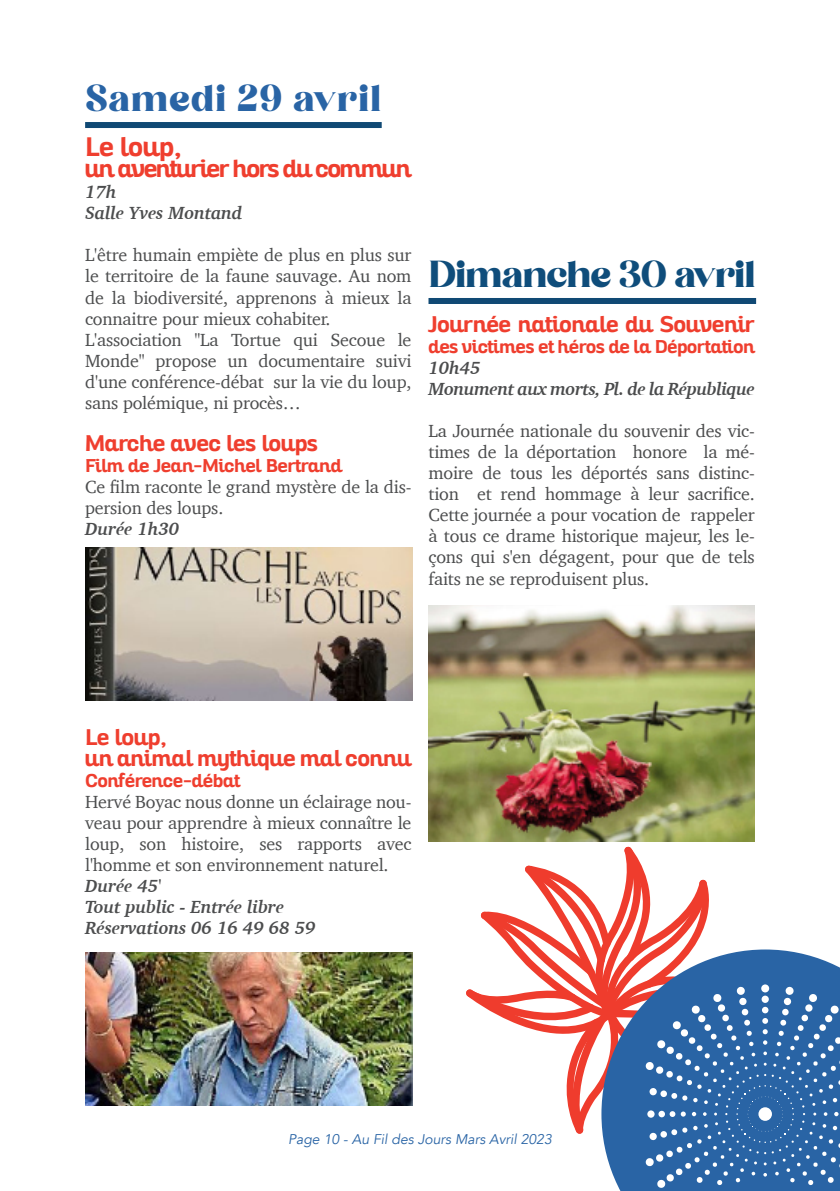
<style>
.page{position:relative;width:840px;height:1191px;background:#fff}
.page>*{position:absolute;margin:0;border:0;box-sizing:border-box;transform-origin:0 0}
.t1{font:36px "Begika";letter-spacing:-.05em;color:#0f4d7b}
.t2{font:36px "Begika";color:#2964a5}
.t3{font:700 26px "Altair";letter-spacing:-.01em;color:#ef3e2e}
.t4{font:700 24px "Altair";letter-spacing:-.055em;color:#ef3e2e}
.t5{font:700 22px/21px "Altair";letter-spacing:-.01em;color:#ef3e2e}
.t6{font:18px/21px "Charter";letter-spacing:-.01em;color:#4c4d4e}
.t7{font:18px/21px "Charter";letter-spacing:-.01em;color:#4b4c4d;text-align:justify}
.t8{font:italic 700 18px/21px "Charter";letter-spacing:-.01em;color:#4c4d4e}
.t9{font:700 18px "Altair";letter-spacing:-.01em;color:#ef3e2e}
.t10{font:italic 700 18px "Charter";letter-spacing:-.03em;color:#4a4b4c}
.t11{font:italic 700 18px "Charter";letter-spacing:-.01em;color:#4b4c4d}
.t12{font:italic 14px "Avenir";color:#2964a5}
</style>
<div class="page">
<hr style="left:839px;top:0;width:1px;height:1191px;background:#2964a5;opacity:.1">
<svg style="left:466px;top:846px;width:373px;height:342px"></svg>
<div style="left:85px;top:122px;width:296px;height:6px;background:#104974"></div>
<div style="left:428px;top:298px;width:327px;height:6px;background:#104974"></div>
<img style="left:428px;top:605px;width:326px;height:236px">
<img style="left:85px;top:548px;width:327px;height:152px">
<img style="left:85px;top:953px;width:327px;height:153px">
<h1 class="t2" style="left:85px;top:85px;width:298px">Samedi 29 avril</h1>
<h2 class="t3" style="left:85px;top:137px;width:98px">Le loup,</h2>
<h3 class="t4" style="left:85px;top:160px;width:327px">un aventurier hors du commun</h3>
<p class="t8" style="left:85px;top:181px;width:159px">17h<br>Salle Yves Montand</p>
<p class="t6" style="left:85px;top:244px;width:327px">L'être humain empiète de plus en plus sur le territoire de la faune sauvage. Au nom de la biodiversité, apprenons à mieux la connaitre pour mieux cohabiter.<br>L'association "La Tortue qui Secoue le Monde" propose un documentaire suivi d'une conférence-débat sur la vie du loup, sans polémique, ni procès…</p>
<p class="t5" style="left:85px;top:434px;width:234px">Marche avec les loups</p>
<p class="t9" style="left:85px;top:458px;width:258px">Film de Jean-Michel Bertrand</p>
<p class="t6" style="left:85px;top:475px;width:327px">Ce film raconte le grand mystère de la dis&shy;persion des loups.</p>
<p class="t8" style="left:85px;top:517px;width:96px">Durée 1h30</p>
<h1 class="t1" style="left:428px;top:261px;width:329px">Dimanche 30 avril</h1>
<p class="t5" style="left:428px;top:316px;width:327px">Journée nationale du Souvenir</p>
<p class="t9" style="left:428px;top:340px;width:327px">des victimes et héros de la Déportation</p>
<p class="t11" style="left:428px;top:357px;width:54px">10h45</p>
<p class="t10" style="left:428px;top:378px;width:327px">Monument aux morts, Pl. de la République</p>
<p class="t7" style="left:428px;top:420px;width:327px">La Journée nationale du souvenir des vic&shy;times de la déportation honore la mé&shy;moire de tous les déportés sans distinc&shy;tion et rend hommage à leur sacrifice.<br>Cette journée a pour vocation de rappeler à tous ce drame historique majeur, les le&shy;çons qui s'en dégagent, pour que de tels faits ne se reproduisent plus.</p>
<p class="t5" style="left:85px;top:728px;width:327px">Le loup,<br>un animal mythique mal connu</p>
<p class="t9" style="left:85px;top:773px;width:157px">Conférence-débat</p>
<p class="t6" style="left:85px;top:790px;width:327px;text-align:justify">Hervé Boyac nous donne un éclairage nou&shy;veau pour apprendre à mieux connaître le loup, son histoire, ses rapports avec l'homme et son environnement naturel.</p>
<p class="t8" style="left:85px;top:874px;width:232px">Durée 45'<br>Tout public - Entrée libre<br>Réservations 06 16 49 68 59</p>
<p class="t12" style="left:288px;top:1129px;width:265px">Page 10 - Au Fil des Jours Mars Avril 2023</p>
</div>
